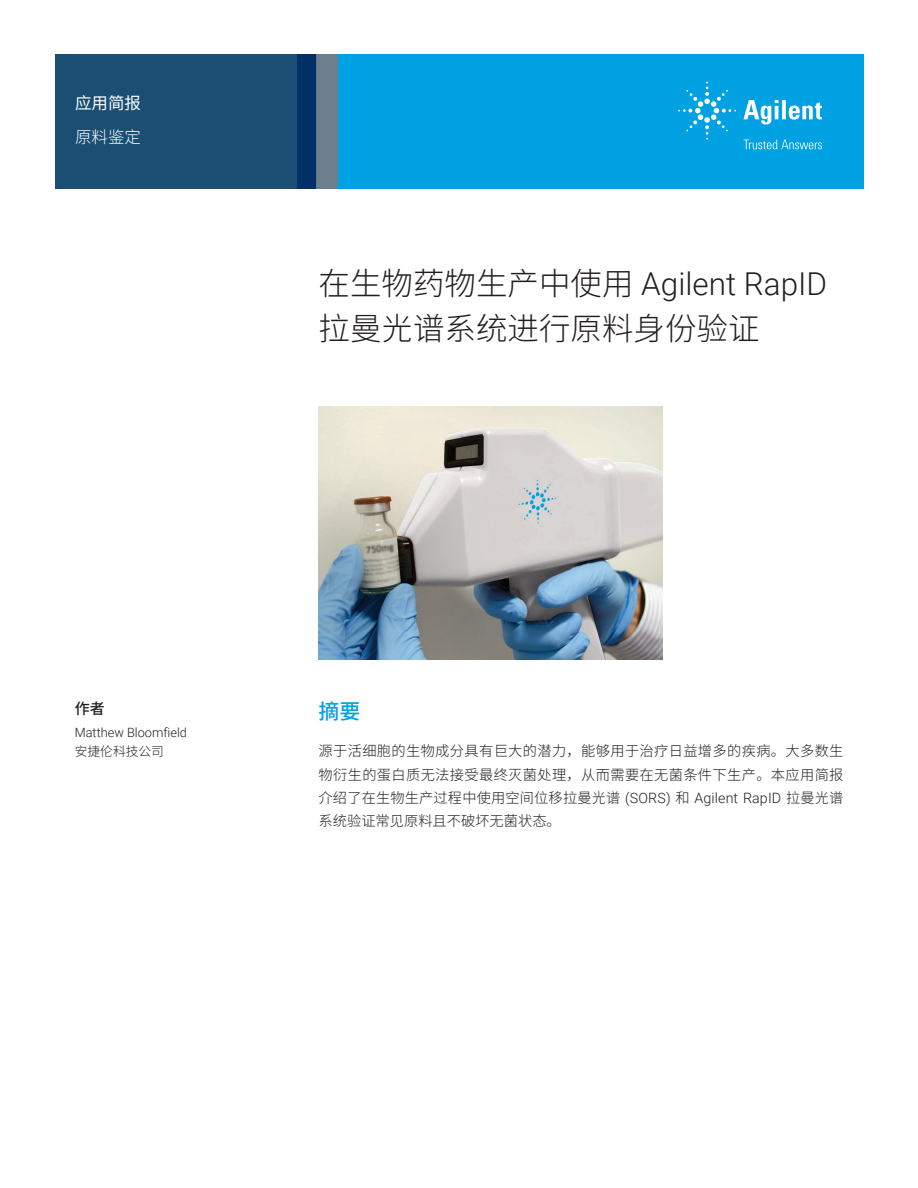
<style>
.page{position:relative;width:918px;height:1188px;background:#fff}
.page>*{position:absolute;margin:0;border:0;box-sizing:border-box;transform-origin:0 0}
.t1{font:300 31.5px "Roboto";color:#231f20}
.t2{font:300 31.5px "Noto Sans CJ Ksc";color:#231f20}
.t3{font:500 21px "Noto Sans CJ Ksc";color:#00a1e3}
.t4{font:16.5px "Noto Sans CJ Ksc";color:#fff}
.t5{font:300 16.5px "Noto Sans CJ Ksc";color:#fff}
.t6{font:500 15px "Noto Sans CJ Ksc";color:#231f20}
.t7{font:300 14.25px/23.2px "Noto Sans CJ Ksc";letter-spacing:.01em;color:#231f20;text-align:justify}
.t8{font:300 12.75px "Roboto";color:#231f20}
.t9{font:300 12.75px "Noto Sans CJ Ksc";color:#231f20}
.s1{font-family:"Noto Sans CJ Ksc"}
.s2{font-family:"Roboto"}
</style>
<div class="page">
<div style="left:297px;top:54px;width:567px;height:135px;background:#00a1e3"></div>
<svg style="left:55px;top:54px;width:261px;height:135px;background:#184b71"></svg>
<div style="left:316px;top:54px;width:22px;height:135px;background:#6b808c"></div>
<img style="left:319px;top:406px;width:344px;height:253px">
<svg style="left:743px;top:100px;width:79px;height:25px"></svg>
<svg style="left:678px;top:82px;width:58px;height:58px"></svg>
<svg style="left:744px;top:140px;width:78px;height:9px"></svg>
<p class="t4" style="left:75px;top:94px;width:67px">应用简报</p>
<p class="t5" style="left:75px;top:127px;width:67px">原料鉴定</p>
<h1 class="t1" style="left:319px;top:261px;width:510px"><span class="s1">在生物药物生产中使用</span> Agilent RapID</h1>
<h1 class="t2" style="left:319px;top:310px;width:442px">拉曼光谱系统进行原料身份验证</h1>
<p class="t6" style="left:75px;top:700px;width:31px">作者</p>
<p class="t8" style="left:75px;top:724px;width:114px">Matthew Bloomfield</p>
<p class="t9" style="left:75px;top:744px;width:91px">安捷伦科技公司</p>
<h2 class="t3" style="left:319px;top:699px;width:43px">摘要</h2>
<p class="t7" style="left:319px;top:740px;width:526px">源于活细胞的生物成分具有巨大的潜力，能够用于治疗日益增多的疾病。大多数生物衍生的蛋白质无法接受最终灭菌处理，从而需要在无菌条件下生产。本应用简报介绍了在生物生产过程中使用空间位移拉曼光谱 <span class="s2">(SORS)</span> 和 <span class="s2">Agilent RapID</span> 拉曼光谱系统验证常见原料且不破坏无菌状态。</p>
</div>
